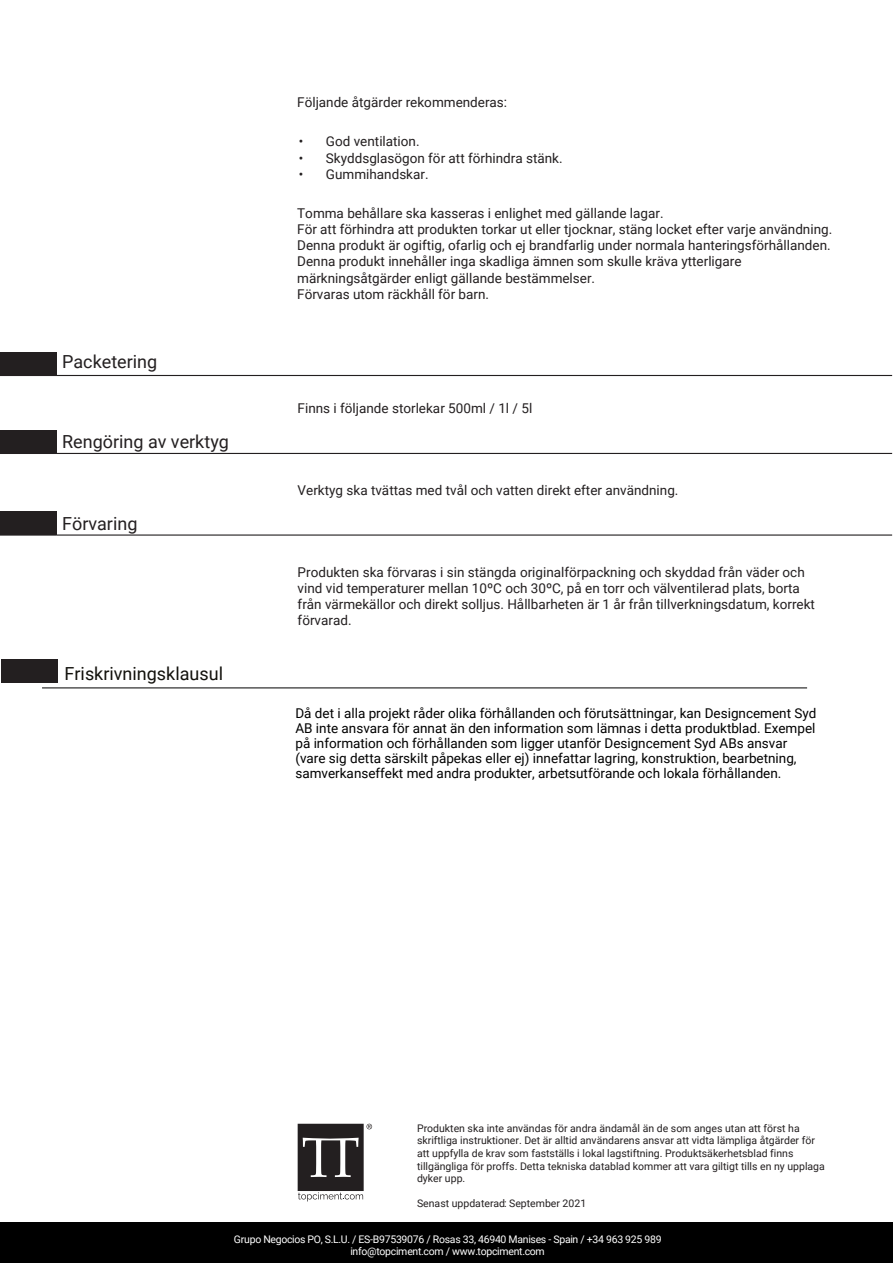
<style>
.page{position:relative;width:893px;height:1263px;background:#fff}
.page>*{position:absolute;margin:0;border:0;box-sizing:border-box;transform-origin:0 0}
.t1{font:18px "Roboto";color:#231f20}
.t2{font:18px "Roboto";color:#12110c}
.TEXTO_GROSO{font:13.5px/16.2px "Roboto";color:#231f20}
.t3{font:13.5px/14.9px "Roboto";color:#000}
.t4{font:10.5px/12.6px "Roboto";color:#231f20}
.t5{font:10.5px/11.9px "Roboto";letter-spacing:-.03em;color:#fff;text-align:center}
.s1{font-style:inherit}
</style>
<div class="page">
<div style="left:0;top:1222px;width:893px;height:41px;background:#000"></div>
<div style="left:0;top:352px;width:56px;height:23px;background:#231f20"></div>
<hr style="left:0;top:375px;width:56px;height:1px;background:#231f20">
<hr style="left:56px;top:375px;width:836px;height:1px;background:#231f20">
<div style="left:0;top:430px;width:56px;height:23px;background:#231f20"></div>
<hr style="left:0;top:453px;width:56px;height:1px;background:#231f20">
<hr style="left:56px;top:453px;width:836px;height:1px;background:#231f20">
<div style="left:0;top:512px;width:56px;height:23px;background:#231f20"></div>
<hr style="left:0;top:534px;width:56px;height:2px;background:#231f20">
<hr style="left:56px;top:534px;width:836px;height:2px;background:#231f20">
<svg style="left:298px;top:1124px;width:74px;height:77px"></svg>
<hr style="left:42px;top:687px;width:765px;height:1px;background:#000">
<div style="left:1px;top:660px;width:56px;height:23px;background:#231f20"></div>
<h3 class="t1" style="left:62px;top:349px;width:97px">Packetering</h3>
<h3 class="t1" style="left:62px;top:428px;width:168px">Rengöring av verktyg</h3>
<h3 class="t1" style="left:62px;top:511px;width:77px">Förvaring</h3>
<h1 class="t2" style="left:65px;top:661px;width:160px">Friskrivningsklausul</h1>
<p class="TEXTO_GROSO" style="left:297px;top:94px;width:211px">Följande åtgärder rekommenderas:</p>
<p class="TEXTO_GROSO" style="left:299px;top:133px;width:122px"><span class="s1">•</span> God ventilation.</p>
<p class="TEXTO_GROSO" style="left:299px;top:149px;width:265px"><span class="s1">•</span> Skyddsglasögon för att förhindra stänk.</p>
<p class="TEXTO_GROSO" style="left:299px;top:165px;width:131px"><span class="s1">•</span> Gummihandskar.</p>
<p class="TEXTO_GROSO" style="left:297px;top:204px;width:536px">Tomma behållare ska kasseras i enlighet med gällande lagar.<br>För att förhindra att produkten torkar ut eller tjocknar, stäng locket efter varje användning.<br>Denna produkt är ogiftig, ofarlig och ej brandfarlig under normala hanteringsförhållanden.<br>Denna produkt innehåller inga skadliga ämnen som skulle kräva ytterligare märkningsåtgärder enligt gällande bestämmelser.<br>Förvaras utom räckhåll för barn.</p>
<p class="TEXTO_GROSO" style="left:298px;top:400px;width:236px">Finns i följande storlekar 500ml / 1l / 5l</p>
<p class="TEXTO_GROSO" style="left:298px;top:481px;width:382px">Verktyg ska tvättas med tvål och vatten direkt efter användning.</p>
<p class="TEXTO_GROSO" style="left:298px;top:563px;width:519px">Produkten ska förvaras i sin stängda originalförpackning och skyddad från väder och vind vid temperaturer mellan 10ºC och 30ºC, på en torr och välventilerad plats, borta från värmekällor och direkt solljus. Hållbarheten är 1 år från tillverkningsdatum, korrekt förvarad.</p>
<p class="t3" style="left:295px;top:705px;width:522px">Då det i alla projekt råder olika förhållanden och förutsättningar, kan Designcement Syd AB inte ansvara för annat än den information som lämnas i detta produktblad. Exempel på information och förhållanden som ligger utanför Designcement Syd ABs ansvar (vare sig detta särskilt påpekas eller ej) innefattar lagring, konstruktion, bearbetning, samverkanseffekt med andra produkter, arbetsutförande och lokala förhållanden.</p>
<p class="t4" style="left:417px;top:1121px;width:409px">Produkten ska inte användas för andra ändamål än de som anges utan att först ha skriftliga instruktioner. Det är alltid användarens ansvar att vidta lämpliga åtgärder för att uppfylla de krav som fastställs i lokal lagstiftning. Produktsäkerhetsblad finns tillgängliga för proffs. Detta tekniska datablad kommer att vara giltigt tills en ny upplaga dyker upp.</p>
<p class="t4" style="left:417px;top:1197px;width:171px">Senast uppdaterad: September 2021</p>
<p class="t5" style="left:234px;top:1233px;width:429px">Grupo Negocios PO, S.L.U. / ES-B97539076 / Rosas 33, 46940 Manises - Spain / +34 963 925 989 info@topciment.com / www.topciment.com</p>
</div>
